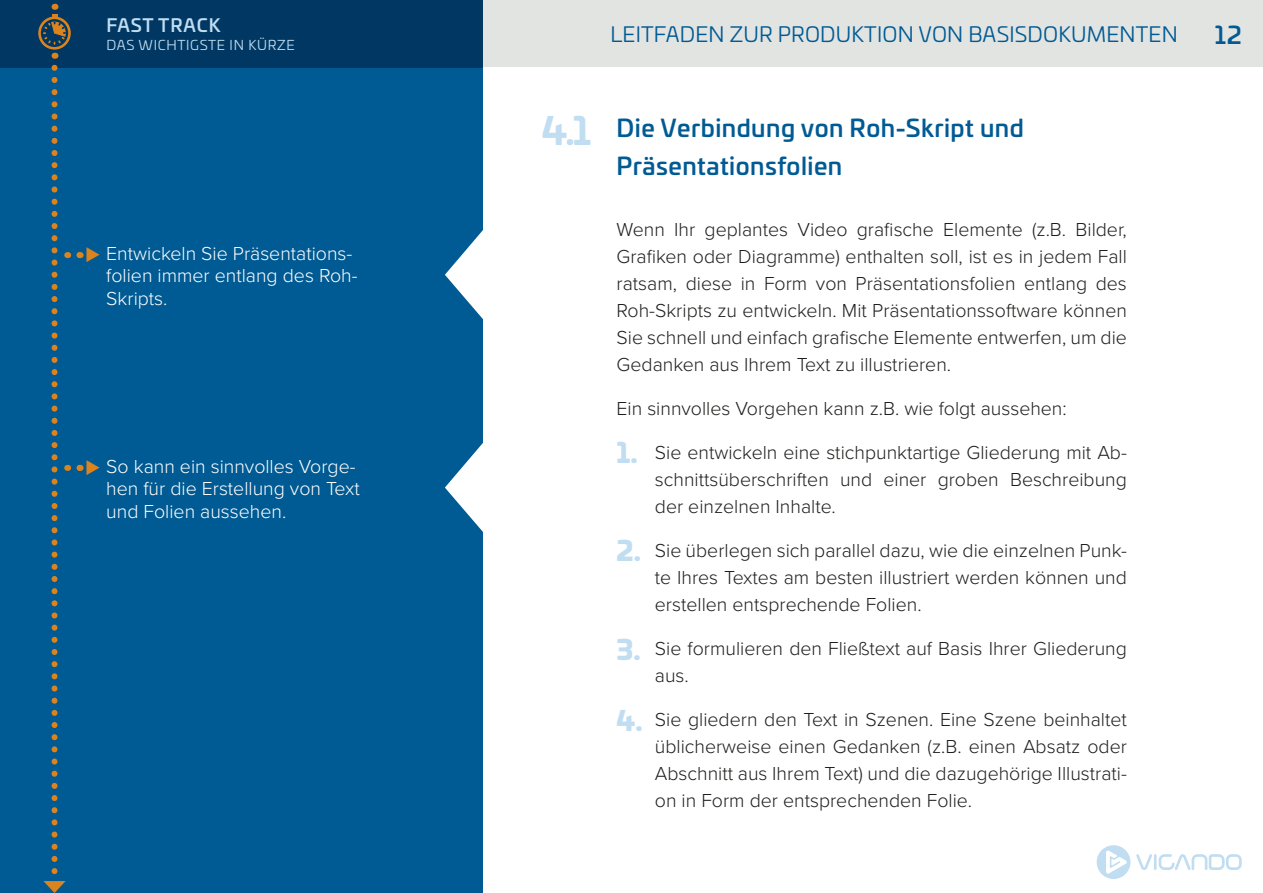
<style>
.page{position:relative;width:1263px;height:893px;background:#fff}
.page>*{position:absolute;margin:0;border:0;box-sizing:border-box;transform-origin:0 0}
.t1{font:500 24px/37.5px "Univia Pro";letter-spacing:.02em;color:#005a93}
.t2{font:21px "Univia Pro";letter-spacing:.01em;color:#005a93}
.Paragraph{font:300 19.5px/27px "Proxima Nova";color:#1e1f1d;text-align:justify}
.t3{font:300 19.5px/22.5px "Proxima Nova";color:#fff}
.t4{font:500 18px "Univia Pro";letter-spacing:.05em;color:#c1ddf2}
.t5{font:13.5px "Univia Pro";letter-spacing:.05em;color:#c1ddf2}
.s1{font-weight:700;font-size:37.5px;color:#c1ddf2}
.s2{font-family:"Univia Pro";font-weight:900;font-size:27px;color:#c1ddf2}
</style>
<div class="page">
<div style="left:482px;top:0;width:781px;height:68px;background:#e2e4e2"></div>
<div style="left:0;top:0;width:482px;height:893px;background:#005a93"></div>
<div style="left:0;top:0;width:482px;height:68px;background:#003863"></div>
<div style="left:38px;top:17px;width:33px;height:33px;border:3px solid #dd831e;border-radius:50%"></div>
<svg style="left:42px;top:3px;width:25px;height:43px"></svg>
<svg style="left:1136px;top:854px;width:106px;height:16px"></svg>
<svg style="left:1097px;top:845px;width:33px;height:34px"></svg>
<svg style="left:445px;top:229px;width:38px;height:91px"></svg>
<svg style="left:43px;top:68px;width:38px;height:825px"></svg>
<svg style="left:445px;top:442px;width:38px;height:91px"></svg>
<p class="t4" style="left:106px;top:11px;width:116px">FAST TRACK</p>
<p class="t5" style="left:106px;top:35px;width:190px">DAS WICHTIGSTE IN KÜRZE</p>
<p class="t3" style="left:106px;top:241px;width:253px">Entwickeln Sie Präsentations&shy;folien immer entlang des Roh-<br>Skripts.</p>
<p class="t3" style="left:106px;top:454px;width:255px">So kann ein sinnvolles Vorge&shy;hen für die Erstellung von Text und Folien aussehen.</p>
<p class="t2" style="left:610px;top:19px;width:569px">LEITFADEN ZUR PRODUKTION VON BASISDOKUMENTEN</p>
<p class="t1" style="left:1215px;top:14px;width:28px">12</p>
<p class="t1" style="left:617px;top:108px;width:409px;text-indent:-75px"><span class="s1">4.1</span> Die Verbindung von Roh-Skript und<br>Präsentationsfolien</p>
<p class="Paragraph" style="left:617px;top:215px;width:512px">Wenn Ihr geplantes Video grafische Elemente (z.B. Bilder, Grafiken oder Diagramme) enthalten soll, ist es in jedem Fall ratsam, diese in Form von Präsentationsfolien entlang des Roh-Skripts zu entwickeln. Mit Präsentationssoftware können Sie schnell und einfach grafische Elemente entwerfen, um die Gedanken aus Ihrem Text zu illustrieren.</p>
<p class="Paragraph" style="left:617px;top:394px;width:452px">Ein sinnvolles Vorgehen kann z.B. wie folgt aussehen:</p>
<p class="Paragraph" style="left:655px;top:438px;width:473px;text-indent:-38px"><span class="s2">1.</span> Sie entwickeln eine stichpunktartige Gliederung mit Ab&shy;schnittsüberschriften und einer groben Beschreibung der einzelnen Inhalte.</p>
<p class="Paragraph" style="left:655px;top:536px;width:473px;text-indent:-38px"><span class="s2">2.</span> Sie überlegen sich parallel dazu, wie die einzelnen Punk&shy;te Ihres Textes am besten illustriert werden können und erstellen entsprechende Folien.</p>
<p class="Paragraph" style="left:655px;top:634px;width:474px;text-indent:-38px"><span class="s2">3.</span> Sie formulieren den Fließtext auf Basis Ihrer Gliederung aus.</p>
<p class="Paragraph" style="left:655px;top:705px;width:473px;text-indent:-38px"><span class="s2">4.</span> Sie gliedern den Text in Szenen. Eine Szene beinhaltet üblicherweise einen Gedanken (z.B. einen Absatz oder Abschnitt aus Ihrem Text) und die dazugehörige Illustrati&shy;on in Form der entsprechenden Folie.</p>
</div>
